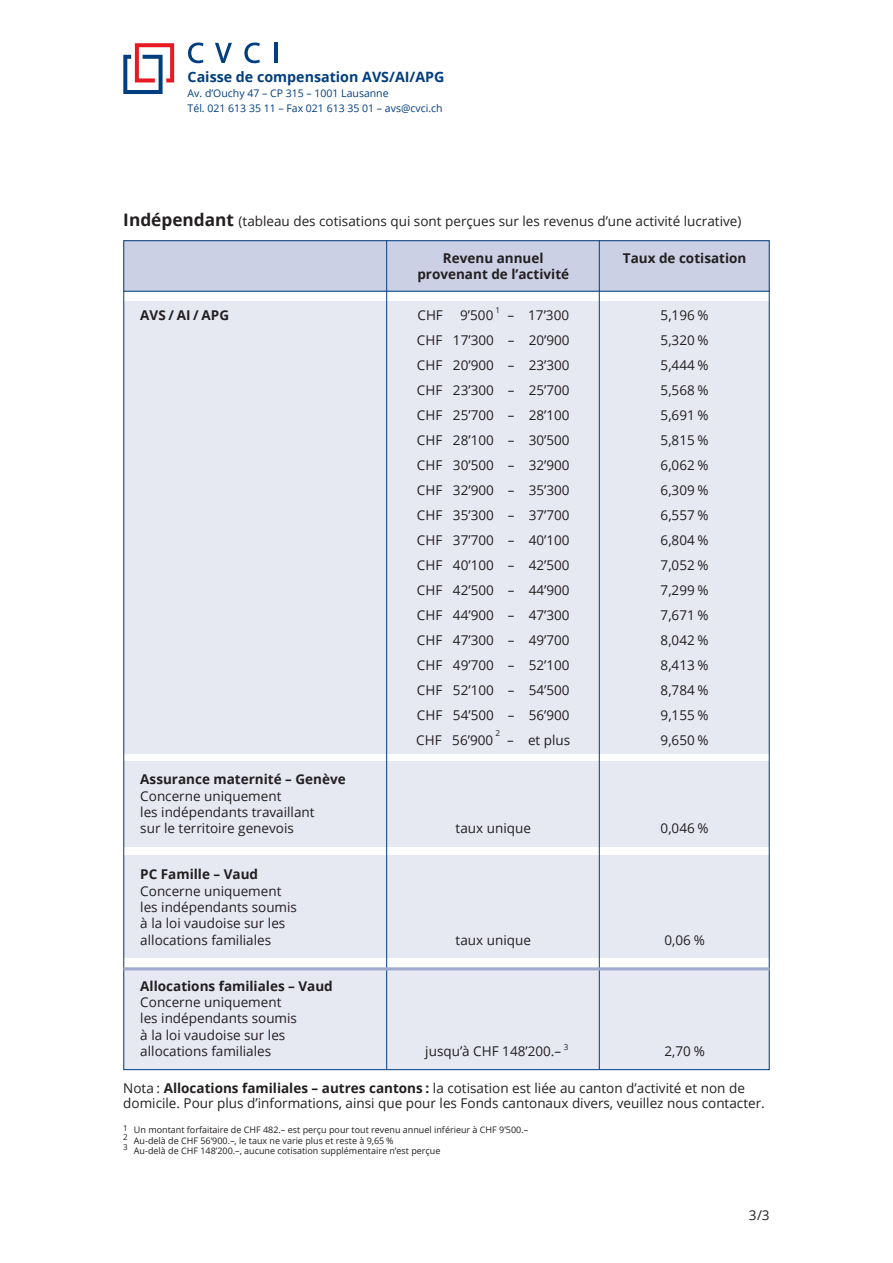
<style>
.page{position:relative;width:893px;height:1263px;background:#fff}
.page>*{position:absolute;margin:0;border:0;box-sizing:border-box;transform-origin:0 0}
.t1{font:700 14.25px "Open Sans";color:#013e80}
.t2{font:13.5px/16.4px "Open Sans";color:#231f20}
.t3{font:700 13.5px "Open Sans";color:#231f20}
.t4{font:10.5px/15px "Open Sans";color:#013e80}
.t5{font:9px/10.5px "Open Sans";color:#231f20}
.t6{font:8.1px "Open Sans";color:#231f20}
.s1{font-weight:700;font-size:17.25px}
.s2{font-weight:700}
</style>
<div class="page">
<svg style="left:188px;top:43px;width:16px;height:20px"></svg>
<svg style="left:215px;top:43px;width:17px;height:20px"></svg>
<svg style="left:244px;top:43px;width:16px;height:20px"></svg>
<hr style="left:275px;top:43px;width:3px;height:20px;background:#013e80">
<svg style="left:123px;top:43px;width:51px;height:51px"></svg>
<div style="left:123px;top:240px;width:647px;height:51px;background:#cbd0e4"></div>
<div style="left:123px;top:301px;width:647px;height:453px;background:#e6e8f2"></div>
<div style="left:123px;top:761px;width:647px;height:85px;background:#e6e8f2"></div>
<div style="left:123px;top:856px;width:647px;height:102px;background:#e6e8f2"></div>
<div style="left:123px;top:967px;width:647px;height:102px;background:#e6e8f2"></div>
<hr style="left:123px;top:291px;width:647px;height:1px;background:#013e80">
<hr style="left:599px;top:240px;width:1px;height:829px;background:#013e80">
<hr style="left:386px;top:240px;width:1px;height:829px;background:#013e80">
<hr style="left:123px;top:967px;width:647px;height:3px;background:#a0abcd">
<p class="t1" style="left:188px;top:67px;width:258px">Caisse de compensation AVS/AI/APG</p>
<p class="t4" style="left:188px;top:86px;width:256px">Av. d’Ouchy 47 – CP 315 – 1001 Lausanne<br>Tél. 021 613 35 11 – Fax 021 613 35 01 – avs@cvci.ch</p>
<p class="t2" style="left:123px;top:212px;width:620px"><span class="s1">Indépendant</span> (tableau des cotisations qui sont perçues sur les revenus d’une activité lucrative)</p>
<p class="t3" style="left:443px;top:248px;width:102px">Revenu annuel</p>
<p class="t3" style="left:623px;top:248px;width:125px">Taux de cotisation</p>
<p class="t3" style="left:417px;top:265px;width:153px">provenant de l’activité</p>
<p class="t3" style="left:140px;top:305px;width:90px">AVS / AI / APG</p>
<p class="t2" style="left:417px;top:306px;width:27px">CHF</p>
<p class="t2" style="left:460px;top:306px;width:110px">9’500 – 17’300</p>
<p class="t2" style="left:661px;top:306px;width:50px">5,196 %</p>
<p class="t2" style="left:417px;top:331px;width:154px">CHF 17’300 – 20’900</p>
<p class="t2" style="left:661px;top:331px;width:50px">5,320 %</p>
<p class="t2" style="left:417px;top:356px;width:154px">CHF 20’900 – 23’300</p>
<p class="t2" style="left:661px;top:356px;width:50px">5,444 %</p>
<p class="t2" style="left:417px;top:381px;width:154px">CHF 23’300 – 25’700</p>
<p class="t2" style="left:661px;top:381px;width:50px">5,568 %</p>
<p class="t2" style="left:417px;top:406px;width:154px">CHF 25’700 – 28’100</p>
<p class="t2" style="left:661px;top:406px;width:50px">5,691 %</p>
<p class="t2" style="left:417px;top:431px;width:154px">CHF 28’100 – 30’500</p>
<p class="t2" style="left:661px;top:431px;width:50px">5,815 %</p>
<p class="t2" style="left:417px;top:456px;width:154px">CHF 30’500 – 32’900</p>
<p class="t2" style="left:661px;top:456px;width:50px">6,062 %</p>
<p class="t2" style="left:417px;top:481px;width:154px">CHF 32’900 – 35’300</p>
<p class="t2" style="left:661px;top:481px;width:50px">6,309 %</p>
<p class="t2" style="left:417px;top:506px;width:154px">CHF 35’300 – 37’700</p>
<p class="t2" style="left:661px;top:506px;width:50px">6,557 %</p>
<p class="t2" style="left:417px;top:531px;width:154px">CHF 37’700 – 40’100</p>
<p class="t2" style="left:661px;top:531px;width:50px">6,804 %</p>
<p class="t2" style="left:417px;top:556px;width:154px">CHF 40’100 – 42’500</p>
<p class="t2" style="left:661px;top:556px;width:50px">7,052 %</p>
<p class="t2" style="left:417px;top:581px;width:154px">CHF 42’500 – 44’900</p>
<p class="t2" style="left:661px;top:581px;width:50px">7,299 %</p>
<p class="t2" style="left:417px;top:606px;width:154px">CHF 44’900 – 47’300</p>
<p class="t2" style="left:661px;top:606px;width:50px">7,671 %</p>
<p class="t2" style="left:417px;top:631px;width:154px">CHF 47’300 – 49’700</p>
<p class="t2" style="left:661px;top:631px;width:50px">8,042 %</p>
<p class="t2" style="left:417px;top:656px;width:154px">CHF 49’700 – 52’100</p>
<p class="t2" style="left:661px;top:656px;width:50px">8,413 %</p>
<p class="t2" style="left:417px;top:681px;width:154px">CHF 52’100 – 54’500</p>
<p class="t2" style="left:661px;top:681px;width:50px">8,784 %</p>
<p class="t2" style="left:417px;top:706px;width:154px">CHF 54’500 – 56’900</p>
<p class="t2" style="left:661px;top:706px;width:50px">9,155 %</p>
<p class="t2" style="left:416px;top:731px;width:155px">CHF 56’900 – et plus</p>
<p class="t2" style="left:661px;top:731px;width:50px">9,650 %</p>
<p class="t3" style="left:140px;top:770px;width:207px">Assurance maternité – Genève</p>
<p class="t2" style="left:140px;top:787px;width:176px">Concerne uniquement<br>les indépendants travaillant sur le territoire genevois</p>
<p class="t6" style="left:495px;top:305px;width:6px">1</p>
<p class="t6" style="left:495px;top:727px;width:6px">2</p>
<p class="t2" style="left:456px;top:820px;width:77px">taux unique</p>
<p class="t2" style="left:661px;top:820px;width:50px">0,046 %</p>
<p class="t3" style="left:140px;top:865px;width:119px">PC Famille – Vaud</p>
<p class="t2" style="left:140px;top:882px;width:158px">Concerne uniquement les indépendants soumis à la loi vaudoise sur les allocations familiales</p>
<p class="t2" style="left:456px;top:931px;width:77px">taux unique</p>
<p class="t2" style="left:664px;top:931px;width:42px">0,06 %</p>
<p class="t3" style="left:140px;top:977px;width:194px">Allocations familiales – Vaud</p>
<p class="t2" style="left:140px;top:994px;width:158px">Concerne uniquement les indépendants soumis à la loi vaudoise sur les allocations familiales</p>
<p class="t6" style="left:564px;top:1041px;width:6px">3</p>
<p class="t2" style="left:425px;top:1043px;width:137px">jusqu’à CHF 148’200.–</p>
<p class="t2" style="left:664px;top:1043px;width:42px">2,70 %</p>
<p class="t2" style="left:123px;top:1080px;width:643px;line-height:14.9px">Nota : <span class="s2">Allocations familiales – autres cantons :</span> la cotisation est liée au canton d’activité et non de domicile. Pour plus d’informations, ainsi que pour les Fonds cantonaux divers, veuillez nous contacter.</p>
<p class="t5" style="left:123px;top:1124px;width:406px"><sup>1</sup> Un montant forfaitaire de CHF 482.– est perçu pour tout revenu annuel inférieur à CHF 9’500.–<br><sup>2</sup> Au-delà de CHF 56’900.–, le taux ne varie plus et reste à 9,65 %<br><sup>3</sup> Au-delà de CHF 148’200.–, aucune cotisation supplémentaire n’est perçue</p>
<p class="t2" style="left:749px;top:1207px;width:22px">3/3</p>
</div>
